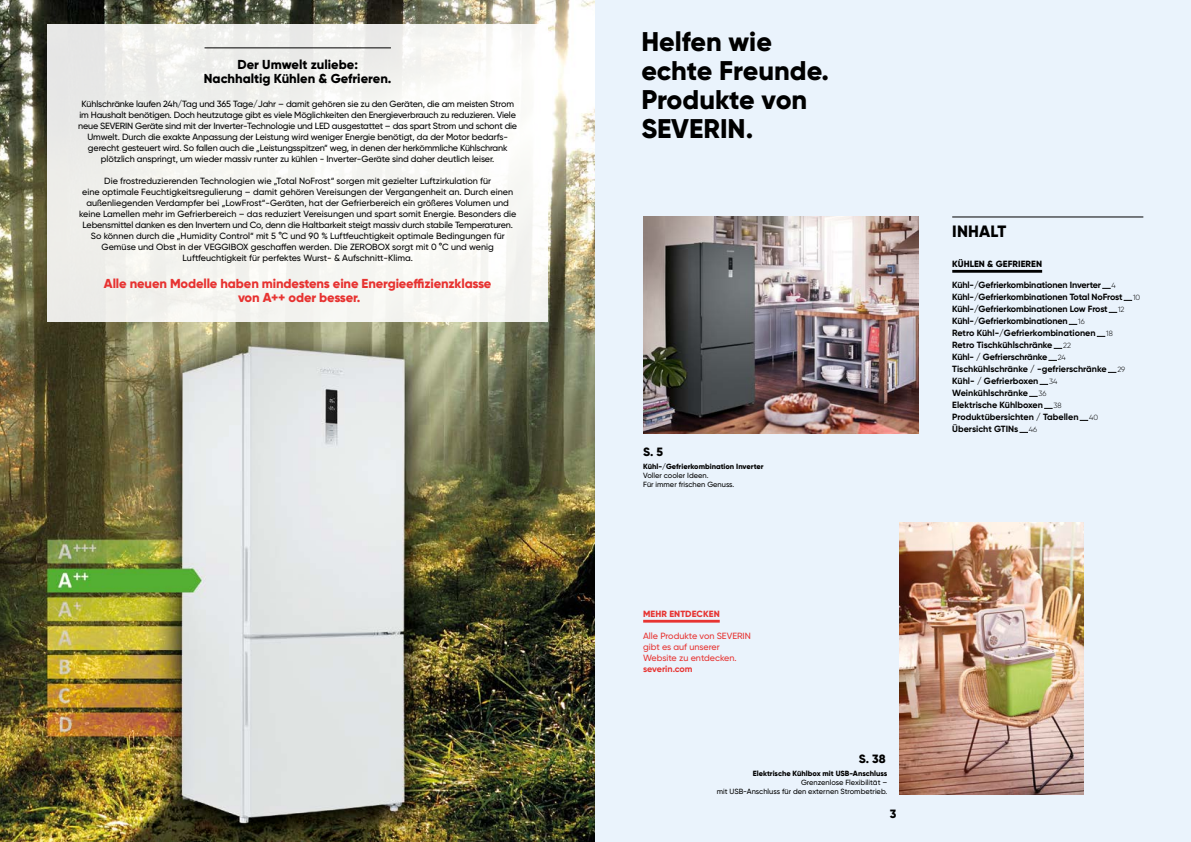
<style>
.page{position:relative;width:1191px;height:842px;background:#fff}
.page>*{position:absolute;margin:0;border:0;box-sizing:border-box;transform-origin:0 0}
.t1{font:800 27px/29px "Gilroy";color:#000}
.t2{font:800 16.4px "Gilroy";letter-spacing:.01em;color:#000}
.t3{font:800 13px/14px "Gilroy";letter-spacing:-.01em;color:#e73331;text-align:center}
.t4{font:800 13px/14px "Gilroy";color:#000;text-align:center}
.t5{font:800 12px "Gilroy";color:#000}
.t6{font:500 9px/11px "Gilroy";letter-spacing:-.01em;color:#000;text-align:center}
.t7{font:700 9px/12px "Gilroy";letter-spacing:-.015em;color:#000}
.t8{font:500 9px/11px "Gilroy";color:#e73331}
.t9{font:800 9px "Gilroy";letter-spacing:.01em;color:#000}
.t10{font:800 9px "Gilroy";letter-spacing:.01em;color:#e73331}
.t11{font:700 9px "Gilroy";letter-spacing:-.005em;color:#e73331}
.t12{font:500 7.5px/9px "Gilroy";color:#000;text-align:right}
.t13{font:800 7.5px "Gilroy";color:#000}
.s1{font-weight:300;font-size:7.5px}
</style>
<div class="page">
<img style="left:0;top:0;width:595px;height:842px">
<div style="left:595px;top:0;width:596px;height:842px;background:#eaf3fc"></div>
<img style="left:899px;top:522px;width:184px;height:272px">
<div style="left:48px;top:24px;width:500px;height:297px;background:linear-gradient(to right,#edede9,#fcfcf9)"></div>
<hr style="left:204px;top:48px;width:187px;height:1px;background:#000">
<hr style="left:952px;top:270px;width:90px;height:3px;background:#000">
<hr style="left:643px;top:620px;width:76px;height:3px;background:#e73331">
<hr style="left:952px;top:217px;width:191px;height:1px;background:#000">
<img style="left:643px;top:217px;width:275px;height:217px">
<h3 class="t4" style="left:204px;top:57px;width:189px">Der Umwelt zuliebe:<br>Nachhaltig Kühlen &amp; Gefrieren.</h3>
<p class="t6" style="left:78px;top:98px;width:440px">Kühlschränke laufen 24h/Tag und 365 Tage/Jahr – damit gehören sie zu den Geräten, die am meisten Strom im Haushalt benötigen. Doch heutzutage gibt es viele Möglichkeiten den Energieverbrauch zu reduzieren. Viele neue SEVERIN Geräte sind mit der Inverter-Technologie und LED ausgestattet – das spart Strom und schont die Umwelt. Durch die exakte Anpassung der Leistung wird weniger Energie benötigt, da der Motor bedarfs&shy;gerecht gesteuert wird. So fallen auch die „Leistungsspitzen“ weg, in denen der herkömmliche Kühlschrank plötzlich anspringt, um wieder massiv runter zu kühlen - Inverter-Geräte sind daher deutlich leiser.</p>
<p class="t6" style="left:79px;top:175px;width:439px">Die frostreduzierenden Technologien wie „Total NoFrost“ sorgen mit gezielter Luftzirkulation für<br>eine optimale Feuchtigkeitsregulierung – damit gehören Vereisungen der Vergangenheit an. Durch einen außenliegenden Verdampfer bei „LowFrost“-Geräten, hat der Gefrierbereich ein größeres Volumen und keine Lamellen mehr im Gefrierbereich – das reduziert Vereisungen und spart somit Energie. Besonders die Lebensmittel danken es den Invertern und Co, denn die Haltbarkeit steigt massiv durch stabile Temperaturen.<br>So können durch die „Humidity Control“ mit 5 °C und 90 % Luftfeuchtigkeit optimale Bedingungen für Gemüse und Obst in der VEGGIBOX geschaffen werden. Die ZEROBOX sorgt mit 0 °C und wenig Luftfeuchtigkeit für perfektes Wurst- &amp; Aufschnitt-Klima.</p>
<h1 class="t1" style="left:641px;top:27px;width:189px">Helfen wie echte Freunde.<br>Produkte von<br>SEVERIN.</h1>
<h2 class="t2" style="left:952px;top:221px;width:55px">INHALT</h2>
<p class="t9" style="left:952px;top:258px;width:91px">KÜHLEN &amp; GEFRIEREN</p>
<h3 class="t3" style="left:104px;top:277px;width:389px">Alle neuen Modelle haben mindestens eine Energieeffizienzklasse von A++ oder besser.</h3>
<p class="t7" style="left:952px;top:279px;width:189px">Kühl-/Gefrierkombinationen Inverter <span class="s1">4<br></span>Kühl-/Gefrierkombinationen Total NoFrost <span class="s1">10<br></span>Kühl-/Gefrierkombinationen Low Frost <span class="s1">12<br></span>Kühl-/Gefrierkombinationen <span class="s1">16<br></span>Retro Kühl-/Gefrierkombinationen <span class="s1">18<br></span>Retro Tischkühlschränke <span class="s1">22<br></span>Kühl- / Gefrierschränke <span class="s1">24<br></span>Tischkühlschränke / -gefrierschränke <span class="s1">29<br></span>Kühl- / Gefrierboxen <span class="s1">34<br></span>Weinkühlschränke <span class="s1">36<br></span>Elektrische Kühlboxen <span class="s1">38<br></span>Produktübersichten / Tabellen <span class="s1">40<br></span>Übersicht GTINs <span class="s1">46</span></p>
<h3 class="t5" style="left:643px;top:444px;width:21px">S. 5</h3>
<p class="t13" style="left:643px;top:462px;width:122px">Kühl-/Gefrierkombination Inverter</p>
<p class="t12" style="left:643px;top:471px;width:93px;text-align:left">Voller cooler Ideen.<br>Für immer frischen Genuss.</p>
<p class="t10" style="left:643px;top:608px;width:78px">MEHR ENTDECKEN</p>
<p class="t8" style="left:643px;top:630px;width:109px">Alle Produkte von SEVERIN gibt es auf unserer<br>Website zu entdecken.</p>
<p class="t11" style="left:643px;top:663px;width:51px">severin.com</p>
<h3 class="t5" style="left:859px;top:751px;width:28px">S. 38</h3>
<p class="t13" style="left:753px;top:769px;width:136px">Elektrische Kühlbox mit USB-Anschluss</p>
<p class="t12" style="left:716px;top:778px;width:172px">Grenzenlose Flexibilität –<br>mit USB-Anschluss für den externen Strombetrieb.</p>
<h3 class="t5" style="left:890px;top:806px;width:8px">3</h3>
</div>
